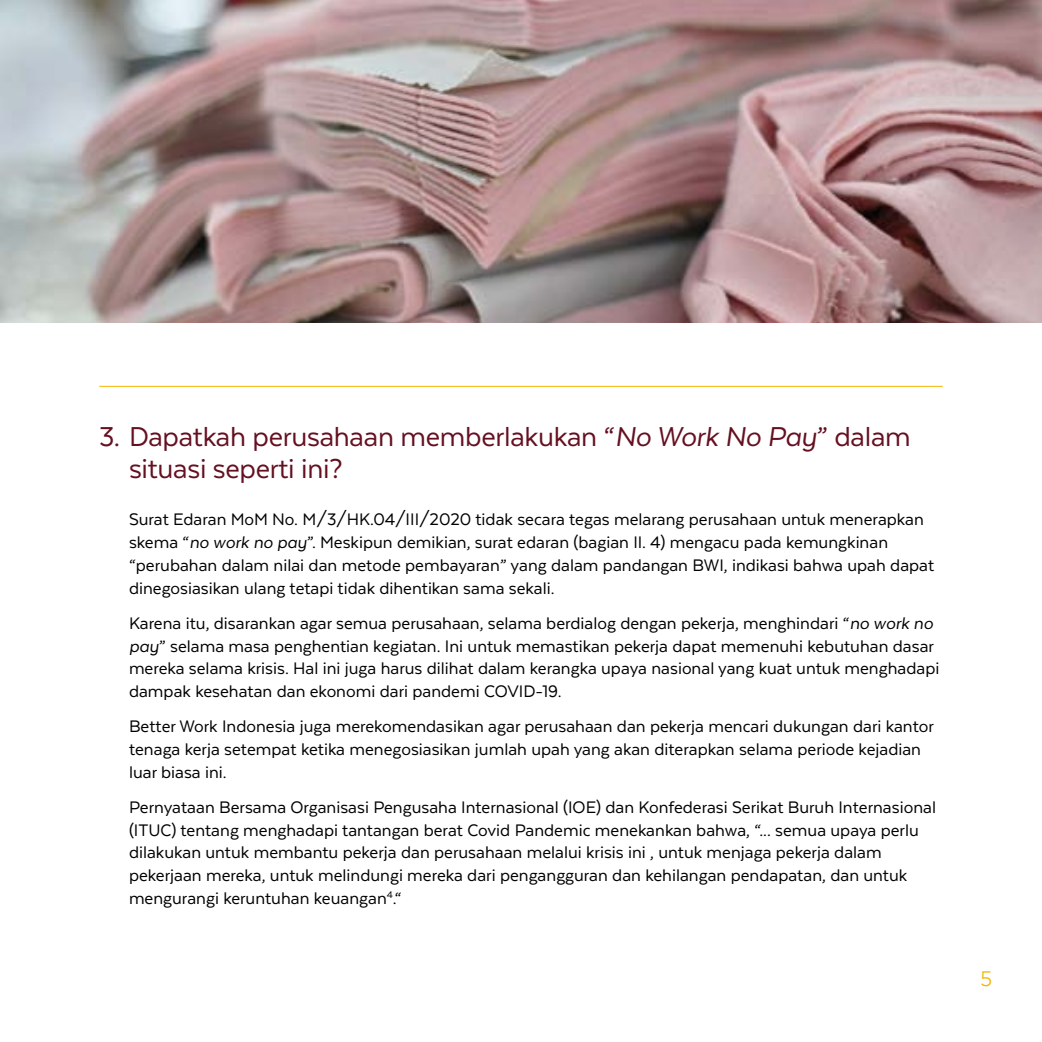
<style>
.page{position:relative;width:1042px;height:1042px;background:#fff}
.page>*{position:absolute;margin:0;border:0;box-sizing:border-box;transform-origin:0 0}
.t1{font:31.5px/31.5px "Texta";letter-spacing:-.01em;color:#651021}
.t2{font:24.5px "Texta";color:#f4b500}
.t3{font:19.25px/22.8px "Texta";color:#000}
.s1{font-style:italic}
</style>
<div class="page">
<hr style="left:99px;top:386px;width:844px;height:1px;background:#f4b500">
<img style="left:0;top:0;width:1042px;height:322px">
<h1 class="t1" style="left:129px;top:421px;width:783px;text-indent:-30px">3. Dapatkah perusahaan memberlakukan “<span class="s1">No Work No Pay</span>” dalam situasi seperti ini?</h1>
<p class="t3" style="left:129px;top:508px;width:807px">Surat Edaran MoM No. M/3/HK.04/III/2020 tidak secara tegas melarang perusahaan untuk menerapkan skema “<span class="s1">no work no pay</span>”. Meskipun demikian, surat edaran (bagian II. 4) mengacu pada kemungkinan “perubahan dalam nilai dan metode pembayaran” yang dalam pandangan BWI, indikasi bahwa upah dapat dinegosiasikan ulang tetapi tidak dihentikan sama sekali.</p>
<p class="t3" style="left:129px;top:611px;width:812px">Karena itu, disarankan agar semua perusahaan, selama berdialog dengan pekerja, menghindari “<span class="s1">no work no pay</span>” selama masa penghentian kegiatan. Ini untuk memastikan pekerja dapat memenuhi kebutuhan dasar mereka selama krisis. Hal ini juga harus dilihat dalam kerangka upaya nasional yang kuat untuk menghadapi dampak kesehatan dan ekonomi dari pandemi COVID-19.</p>
<p class="t3" style="left:129px;top:715px;width:806px">Better Work Indonesia juga merekomendasikan agar perusahaan dan pekerja mencari dukungan dari kantor tenaga kerja setempat ketika menegosiasikan jumlah upah yang akan diterapkan selama periode kejadian luar biasa ini.</p>
<p class="t3" style="left:129px;top:795px;width:808px">Pernyataan Bersama Organisasi Pengusaha Internasional (IOE) dan Konfederasi Serikat Buruh Internasional (ITUC) tentang menghadapi tantangan berat Covid Pandemic menekankan bahwa, “... semua upaya perlu dilakukan untuk membantu pekerja dan perusahaan melalui krisis ini , untuk menjaga pekerja dalam pekerjaan mereka, untuk melindungi mereka dari pengangguran dan kehilangan pendapatan, dan untuk mengurangi keruntuhan keuangan<sup>4</sup>.“</p>
<p class="t2" style="left:980px;top:966px;width:13px">5</p>
</div>
